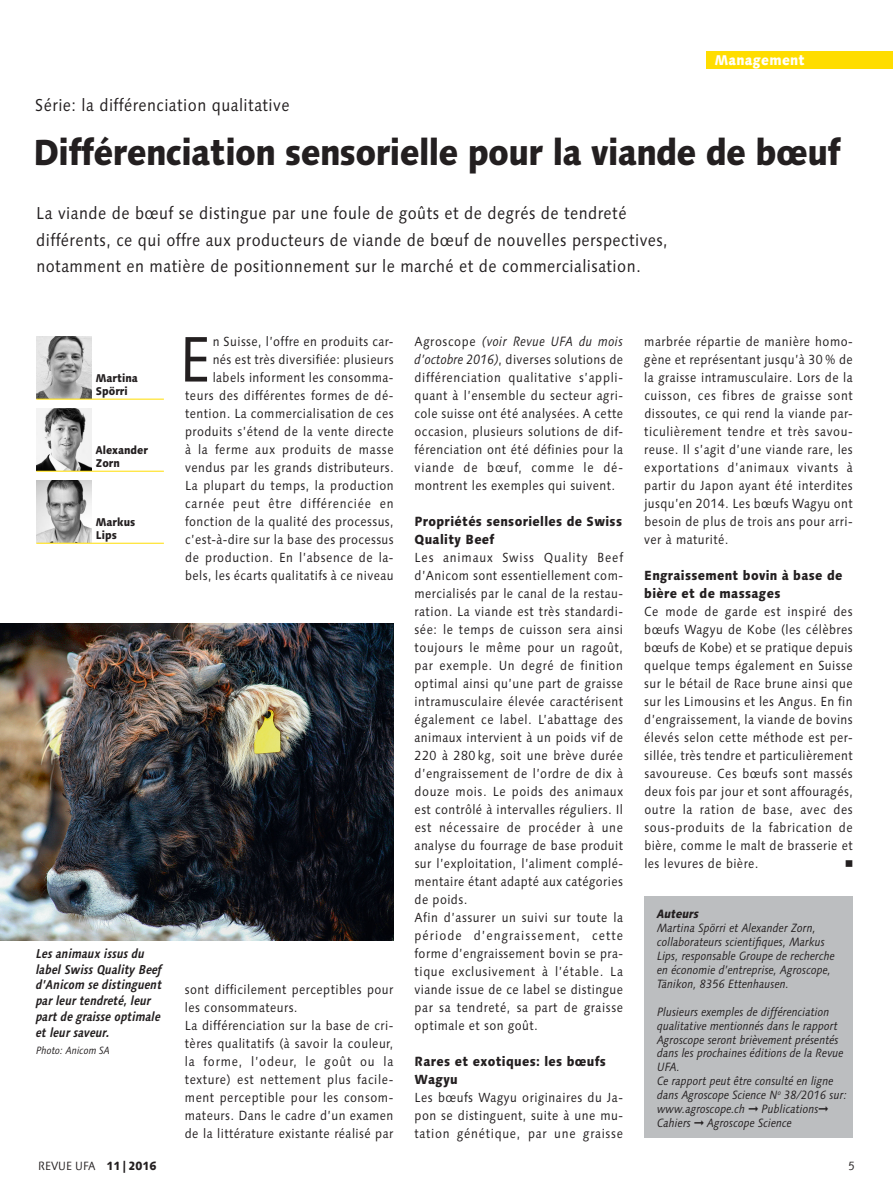
<style>
.page{position:relative;width:893px;height:1191px;background:#fff}
.page>*{position:absolute;margin:0;border:0;box-sizing:border-box;transform-origin:0 0}
.t1{font:64.2px "Linotype Syntax";color:#231f20;scale:.9 1}
.t2{font:800 36px "Linotype Syntax";letter-spacing:-.02em;color:#231f20;scale:.9 1}
.t3{font:17.25px/26.2px "Linotype Syntax";letter-spacing:.03em;color:#231f20;scale:.9 1}
.t4{font:800 14.25px "Linotype Syntax Com";letter-spacing:.025em;color:#fff;scale:.9 1}
.t5{font:italic 13.5px "Linotype Syntax";letter-spacing:.02em;color:#231f20;scale:.88 1}
.t6{font:13.2px/18px "Linotype Syntax";letter-spacing:.035em;color:#231f20;text-align:justify;scale:.9 1}
.t7{font:800 13.2px/18px "Linotype Syntax";letter-spacing:.025em;color:#231f20;scale:.9 1}
.t8{font:13.2px "Universal Newswith Comm Pi";color:#231f20}
.t9{font:italic 700 12.75px/15.8px "Linotype Syntax";letter-spacing:.005em;color:#231f20;scale:.9 1}
.t10{font:italic 12px/14px "Linotype Syntax";color:#231f20;scale:.9 1}
.t11{font:12px "Linotype Syntax Com";color:#231f20;scale:.9 1}
.t12{font:italic 800 12px "Linotype Syntax";color:#231f20;scale:.9 1}
.t13{font:12px "Linotype Syntax";color:#231f20;scale:.88 1}
.t14{font:12px "Linotype Syntax Com";color:#231f20;scale:.88 1}
.t15{font:800 11.25px/13.5px "Linotype Syntax";color:#231f20;scale:.9 1}
.t16{font:italic 10.5px "Linotype Syntax";color:#231f20;scale:.9 1}
.s1{font-style:normal;font-size:13.2px}
.s2{font-style:italic;font-size:13.5px}
.s3{font-weight:800}
</style>
<div class="page">
<div style="left:706px;top:51px;width:187px;height:17px;background:#fd0"></div>
<img style="left:36px;top:336px;width:56px;height:63px">
<img style="left:36px;top:408px;width:56px;height:63px">
<img style="left:36px;top:480px;width:56px;height:63px">
<hr style="left:36px;top:399px;width:128px;height:1px;background:#fd0">
<hr style="left:36px;top:471px;width:128px;height:1px;background:#fd0">
<hr style="left:36px;top:543px;width:128px;height:1px;background:#fd0">
<img style="left:0;top:623px;width:394px;height:317px">
<div style="left:644px;top:896px;width:209px;height:241px;background:#bcbec0"></div>
<h3 class="t3" style="left:35px;top:93px;width:284px">Série: la différenciation qualitative</h3>
<p class="t4" style="left:715px;top:51px;width:102px">Management</p>
<h2 class="t2" style="left:33px;top:130px;width:899px">Différenciation sensorielle pour la viande de bœuf</h2>
<p class="t3" style="left:36px;top:201px;width:703px">La viande de bœuf se distingue par une foule de goûts et de degrés de tendreté différents, ce qui offre aux producteurs de viande de bœuf de nouvelles perspectives, notamment en matière de positionnement sur le marché et de commercialisation.</p>
<p class="t15" style="left:96px;top:371px;width:48px">Martina<br>Spörri</p>
<p class="t15" style="left:96px;top:443px;width:60px">Alexander<br>Zorn</p>
<p class="t15" style="left:96px;top:515px;width:45px">Markus<br>Lips</p>
<p class="t9" style="left:36px;top:945px;width:142px">Les animaux issus du label Swiss Quality Beef d’Anicom se distinguent par leur tendreté, leur part de graisse optimale et leur saveur.</p>
<p class="t16" style="left:36px;top:1044px;width:84px">Photo: Anicom SA</p>
<p class="t6" style="left:185px;top:332px;width:233px;text-align:right">n Suisse, l’offre en produits car-<br>nés est très diversifiée: plusieurs labels informent les consomma&shy;teurs des différentes formes de dé&shy;tention. La commercialisation de ces produits s’étend de la vente directe à la ferme aux produits de masse vendus par les grands distributeurs.<br>La plupart du temps, la production carnée peut être différenciée en fonction de la qualité des processus, c’est-à-dire sur la base des processus de production. En l’absence de la&shy;bels, les écarts qualitatifs à ce niveau</p>
<p class="t5" style="left:415px;top:333px;width:238px"><span class="s1">Agroscope</span> (voir Revue UFA du mois</p>
<h1 class="t1" style="left:179px;top:322px;width:37px">E</h1>
<p class="t6" style="left:415px;top:350px;width:233px"><span class="s2">d’octobre 2016)</span>, diverses solutions de différenciation qualitative s’appli&shy;quant à l’ensemble du secteur agri&shy;cole suisse ont été analysées. A cette occasion, plusieurs solutions de dif&shy;férenciation ont été définies pour la viande de bœuf, comme le dé&shy;montrent les exemples qui suivent.</p>
<p class="t7" style="left:415px;top:512px;width:232px">Propriétés sensorielles de Swiss<br>Quality Beef</p>
<p class="t6" style="left:415px;top:548px;width:233px;text-align:left">Les animaux Swiss Quality Beef d’Anicom sont essentiellement com&shy;mercialisés par le canal de la restau&shy;ration. La viande est très standardi&shy;sée: le temps de cuisson sera ainsi toujours le même pour un ragoût, par exemple. Un degré de finition optimal ainsi qu’une part de graisse intramusculaire élevée caractérisent également ce label. L’abattage des animaux intervient à un poids vif de 220 à 280 kg, soit une brève durée d’engraissement de l’ordre de dix à douze mois. Le poids des animaux est contrôlé à intervalles réguliers. Il est nécessaire de procéder à une analyse du fourrage de base produit sur l’exploitation, l’aliment complé&shy;mentaire étant adapté aux catégories de poids.<br>Afin d’assurer un suivi sur toute la période d’engraissement, cette forme d’engraissement bovin se pra&shy;tique exclusivement à l’étable. La viande issue de ce label se distingue par sa tendreté, sa part de graisse optimale et son goût.</p>
<p class="t7" style="left:415px;top:1052px;width:214px">Rares et exotiques: les bœufs<br>Wagyu</p>
<p class="t6" style="left:415px;top:1088px;width:233px">Les bœufs Wagyu originaires du Ja&shy;pon se distinguent, suite à une mu&shy;tation génétique, par une graisse</p>
<p class="t6" style="left:185px;top:980px;width:233px;text-align:left">sont difficilement perceptibles pour les consommateurs.<br>La différenciation sur la base de cri&shy;tères qualitatifs (à savoir la couleur, la forme, l’odeur, le goût ou la texture) est nettement plus facile&shy;ment perceptible pour les consom&shy;mateurs. Dans le cadre d’un examen de la littérature existante réalisé par</p>
<p class="t6" style="left:644px;top:332px;width:233px">marbrée répartie de manière homo&shy;gène et représentant jusqu’à 30 % de la graisse intramusculaire. Lors de la cuisson, ces fibres de graisse sont dissoutes, ce qui rend la viande par&shy;ticulièrement tendre et très savou&shy;reuse. Il s’agit d’une viande rare, les exportations d’animaux vivants à partir du Japon ayant été interdites jusqu’en 2014. Les bœufs Wagyu ont besoin de plus de trois ans pour arri&shy;ver à maturité.</p>
<p class="t7" style="left:644px;top:566px;width:222px">Engraissement bovin à base de bière et de massages</p>
<p class="t6" style="left:644px;top:602px;width:233px">Ce mode de garde est inspiré des bœufs Wagyu de Kobe (les célèbres bœufs de Kobe) et se pratique depuis quelque temps également en Suisse sur le bétail de Race brune ainsi que sur les Limousins et les Angus. En fin d’engraissement, la viande de bovins élevés selon cette méthode est per&shy;sillée, très tendre et particulièrement savoureuse. Ces bœufs sont massés deux fois par jour et sont affouragés, outre la ration de base, avec des sous-produits de la fabrication de bière, comme le malt de brasserie et les levures de bière.</p>
<p class="t8" style="left:845px;top:857px;width:9px">n</p>
<p class="t12" style="left:657px;top:906px;width:48px">Auteurs</p>
<p class="t10" style="left:657px;top:921px;width:199px">Martina Spörri et Alexander Zorn, collaborateurs scientifiques, Markus Lips, responsable Groupe de recherche en économie d’entreprise, Agroscope, Tänikon, 8356 Ettenhausen.</p>
<p class="t10" style="left:657px;top:1004px;width:212px">Plusieurs exemples de différenciation qualitative mentionnés dans le rapport Agroscope seront brièvement présentés dans les prochaines éditions de la Revue UFA.<br>Ce rapport peut être consulté en ligne dans Agroscope Science N<sup>o</sup> 38/2016 sur: www.agroscope.ch ➞ Publications➞ Cahiers ➞ Agroscope Science</p>
<p class="t13" style="left:36px;top:1157px;width:16px">18</p>
<p class="t11" style="left:38px;top:1158px;width:133px">REVUE UFA <span class="s3">11|2016</span></p>
<p class="t14" style="left:848px;top:1158px;width:9px">5</p>
</div>
